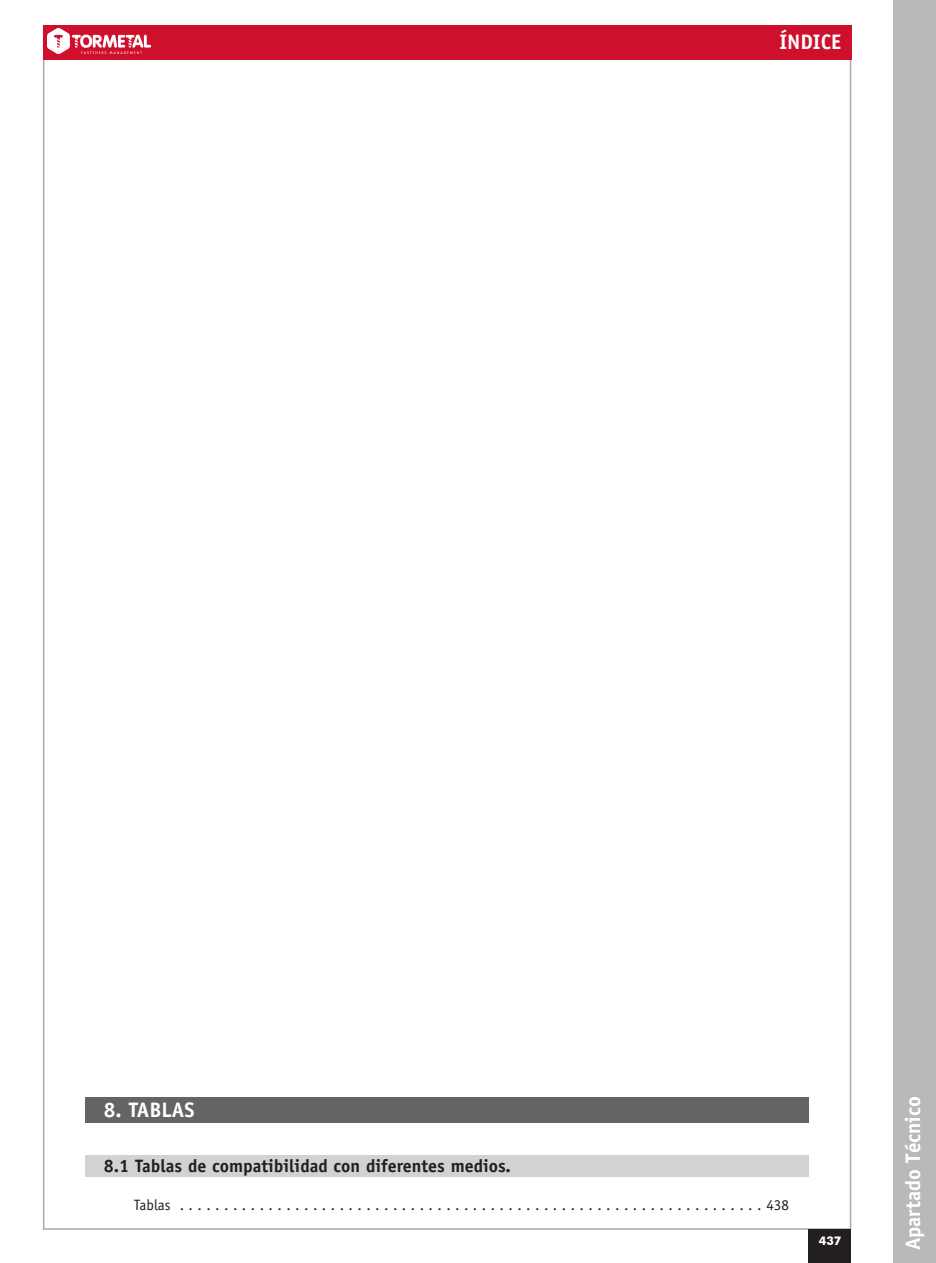
<style>
.page{position:relative;width:936px;height:1263px;background:#fff}
.page>*{position:absolute;margin:0;border:0;box-sizing:border-box;transform-origin:0 0}
.t1{font:700 21px "Officina Sans";color:#fff}
.t2{font:700 18px "Officina Sans";color:#231f20}
.t3{font:15px "Officina Sans";color:#231f20}
.t4{font:700 12px "Futura BT";color:#fff}
</style>
<div class="page">
<div style="left:43px;top:25px;width:808px;height:34px;background:#cf102d"></div>
<div style="left:893px;top:1px;width:42px;height:1262px;background:#bab9ba"></div>
<div style="left:808px;top:1229px;width:43px;height:34px;background:#231f20"></div>
<div style="left:86px;top:1097px;width:723px;height:25px;background:#656365"></div>
<div style="left:86px;top:1156px;width:723px;height:21px;background:#d1d2d4"></div>
<img style="left:48px;top:29px;width:102px;height:25px">
<h1 class="t1" style="left:779px;top:29px;width:63px">ÍNDICE</h1>
<h1 class="t1" style="left:104px;top:1096px;width:92px">8. TABLAS</h1>
<p class="t2" style="left:104px;top:1155px;width:408px">8.1 Tablas de compatibilidad con diferentes medios.</p>
<p class="t3" style="left:134px;top:1196px;width:656px">Tablas . . . . . . . . . . . . . . . . . . . . . . . . . . . . . . . . . . . . . . . . . . . . . . . . . . . . . . . . . . . . . . . . . . 438</p>
<p class="t4" style="left:818px;top:1234px;width:24px">437</p>
<h1 class="t1" style="left:899px;top:1250px;width:156px;rotate:-90deg">Apartado Técnico</h1>
</div>
